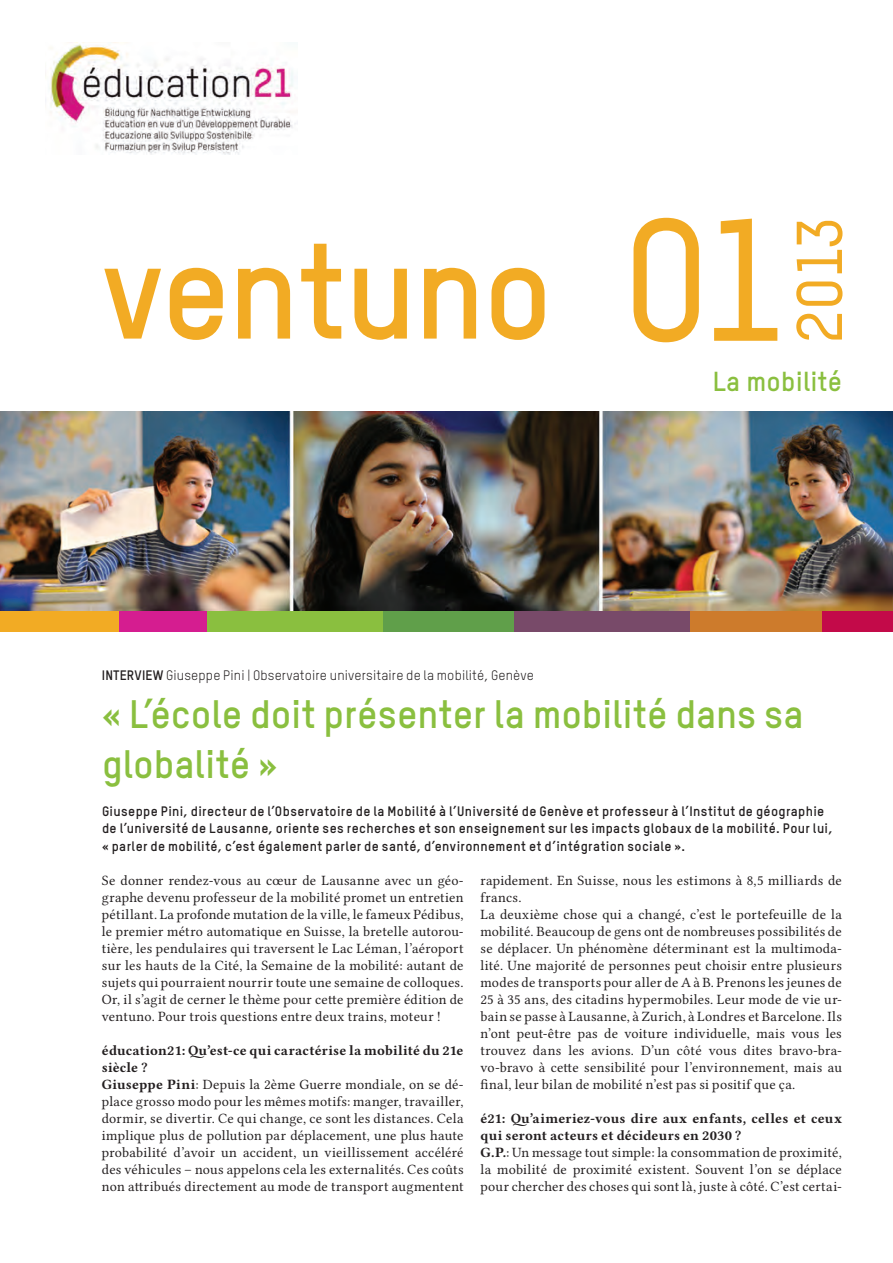
<style>
.page{position:relative;width:893px;height:1263px;background:#fff}
.page>*{position:absolute;margin:0;border:0;box-sizing:border-box;transform-origin:0 0}
.t1{font:700 133.05px "TSTARPRO";letter-spacing:-.02em;color:#f2ab24}
.t2{font:500 63.45px "TSTARPRO";color:#f2ab24}
.t3{font:700 39px/49.5px "TSTARPRO";color:#8abf3f}
.t4{font:700 27px "TSTARPRO";letter-spacing:.01em;color:#8abf3f}
.t5{font:14.25px/17px "Lin Libertine O";letter-spacing:.02em;color:#231f20;text-align:justify}
.t6{font:14.25px/17px "Lin Libertine OB";letter-spacing:.01em;color:#231f20}
.t7{font:700 13.5px/17px "TSTARPRO";letter-spacing:.025em;color:#231f20}
.t8{font:13.5px "TSTARPRO";letter-spacing:.01em;color:#231f20}
.s1{font-weight:500;font-size:171px}
.s2{font-weight:700}
.s3{font-family:"Lin Libertine OB"}
</style>
<div class="page">
<img style="left:50px;top:44px;width:246px;height:110px">
<div style="left:0;top:610px;width:31px;height:21px;background:#f2ab24"></div>
<div style="left:31px;top:610px;width:44px;height:21px;background:#f2ab24"></div>
<div style="left:75px;top:610px;width:44px;height:21px;background:#f2ab24"></div>
<div style="left:119px;top:610px;width:44px;height:21px;background:#d51d90"></div>
<div style="left:163px;top:610px;width:44px;height:21px;background:#d51d90"></div>
<div style="left:207px;top:610px;width:44px;height:21px;background:#8abf3f"></div>
<div style="left:251px;top:610px;width:44px;height:21px;background:#8abf3f"></div>
<div style="left:295px;top:610px;width:44px;height:21px;background:#8abf3f"></div>
<div style="left:339px;top:610px;width:44px;height:21px;background:#8abf3f"></div>
<div style="left:383px;top:610px;width:44px;height:21px;background:#609f4a"></div>
<div style="left:427px;top:610px;width:44px;height:21px;background:#609f4a"></div>
<div style="left:471px;top:610px;width:43px;height:21px;background:#609f4a"></div>
<div style="left:514px;top:610px;width:44px;height:21px;background:#784a69"></div>
<div style="left:558px;top:610px;width:44px;height:21px;background:#784a69"></div>
<div style="left:602px;top:610px;width:44px;height:21px;background:#784a69"></div>
<div style="left:646px;top:610px;width:44px;height:21px;background:#784a69"></div>
<div style="left:690px;top:610px;width:44px;height:21px;background:#cd7b2c"></div>
<div style="left:734px;top:610px;width:44px;height:21px;background:#cd7b2c"></div>
<div style="left:778px;top:610px;width:44px;height:21px;background:#cd7b2c"></div>
<div style="left:822px;top:610px;width:44px;height:21px;background:#c30a49"></div>
<div style="left:866px;top:610px;width:27px;height:21px;background:#c30a49"></div>
<img style="left:0;top:412px;width:893px;height:198px">
<h1 class="t1" style="left:102px;top:207px;width:690px">ventuno <span class="s1">01</span></h1>
<h2 class="t2" style="left:780px;top:343px;width:128px;rotate:-90deg">2013</h2>
<p class="t8" style="left:102px;top:667px;width:434px"><span class="s2">INTERVIEW</span> Giuseppe Pini | Observatoire universitaire de la mobilité, Genève</p>
<h3 class="t4" style="left:713px;top:365px;width:131px">La mobilité</h3>
<h3 class="t3" style="left:102px;top:689px;width:703px">« L’école doit présenter la mobilité dans sa globalité »</h3>
<p class="t7" style="left:102px;top:803px;width:732px">Giuseppe Pini, directeur de l’Observatoire de la Mobilité à l’Université de Genève et professeur à l’Institut de géographie de l’université de Lausanne, oriente ses recherches et son enseignement sur les impacts globaux de la mobilité. Pour lui, « parler de mobilité, c’est également parler de santé, d’environnement et d’intégration sociale ».</p>
<p class="t5" style="left:102px;top:870px;width:363px">Se donner rendez-vous au cœur de Lausanne avec un géo&shy;graphe devenu professeur de la mobilité promet un entretien pétillant. La profonde mutation de la ville, le fameux Pédibus, le premier métro automatique en Suisse, la bretelle autorou&shy;tière, les pendulaires qui traversent le Lac Léman, l’aéroport sur les hauts de la Cité, la Semaine de la mobilité: autant de sujets qui pourraient nourrir toute une semaine de colloques.<br>Or, il s’agit de cerner le thème pour cette première édition de ventuno. Pour trois questions entre deux trains, moteur !</p>
<p class="t6" style="left:102px;top:1041px;width:363px">éducation21: Qu’est-ce qui caractérise la mobilité du 21e siècle ?</p>
<p class="t5" style="left:102px;top:1074px;width:363px"><span class="s3">Giuseppe Pini</span>: Depuis la 2ème Guerre mondiale, on se dé&shy;place grosso modo pour les mêmes motifs: manger, travailler, dormir, se divertir. Ce qui change, ce sont les distances. Cela implique plus de pollution par déplacement, une plus haute probabilité d’avoir un accident, un vieillissement accéléré des véhicules – nous appelons cela les externalités. Ces coûts non attribués directement au mode de transport augmentent</p>
<p class="t5" style="left:480px;top:870px;width:363px;text-align:left">rapidement. En Suisse, nous les estimons à 8,5 milliards de francs.<br>La deuxième chose qui a changé, c’est le portefeuille de la mobilité. Beaucoup de gens ont de nombreuses possibilités de se déplacer. Un phénomène déterminant est la multimoda&shy;lité. Une majorité de personnes peut choisir entre plusieurs modes de transports pour aller de A à B. Prenons les jeunes de 25 à 35 ans, des citadins hypermobiles. Leur mode de vie ur&shy;bain se passe à Lausanne, à Zurich, à Londres et Barcelone. Ils n’ont peut-être pas de voiture individuelle, mais vous les trouvez dans les avions. D’un côté vous dites bravo-bra&shy;vo-bravo à cette sensibilité pour l’environnement, mais au final, leur bilan de mobilité n’est pas si positif que ça.</p>
<p class="t6" style="left:480px;top:1109px;width:363px">é21: Qu’aimeriez-vous dire aux enfants, celles et ceux qui seront acteurs et décideurs en 2030 ?</p>
<p class="t5" style="left:480px;top:1142px;width:363px"><span class="s3">G.P.</span>: Un message tout simple: la consommation de proximité, la mobilité de proximité existent. Souvent l’on se déplace pour chercher des choses qui sont là, juste à côté. C’est certai-</p>
</div>
